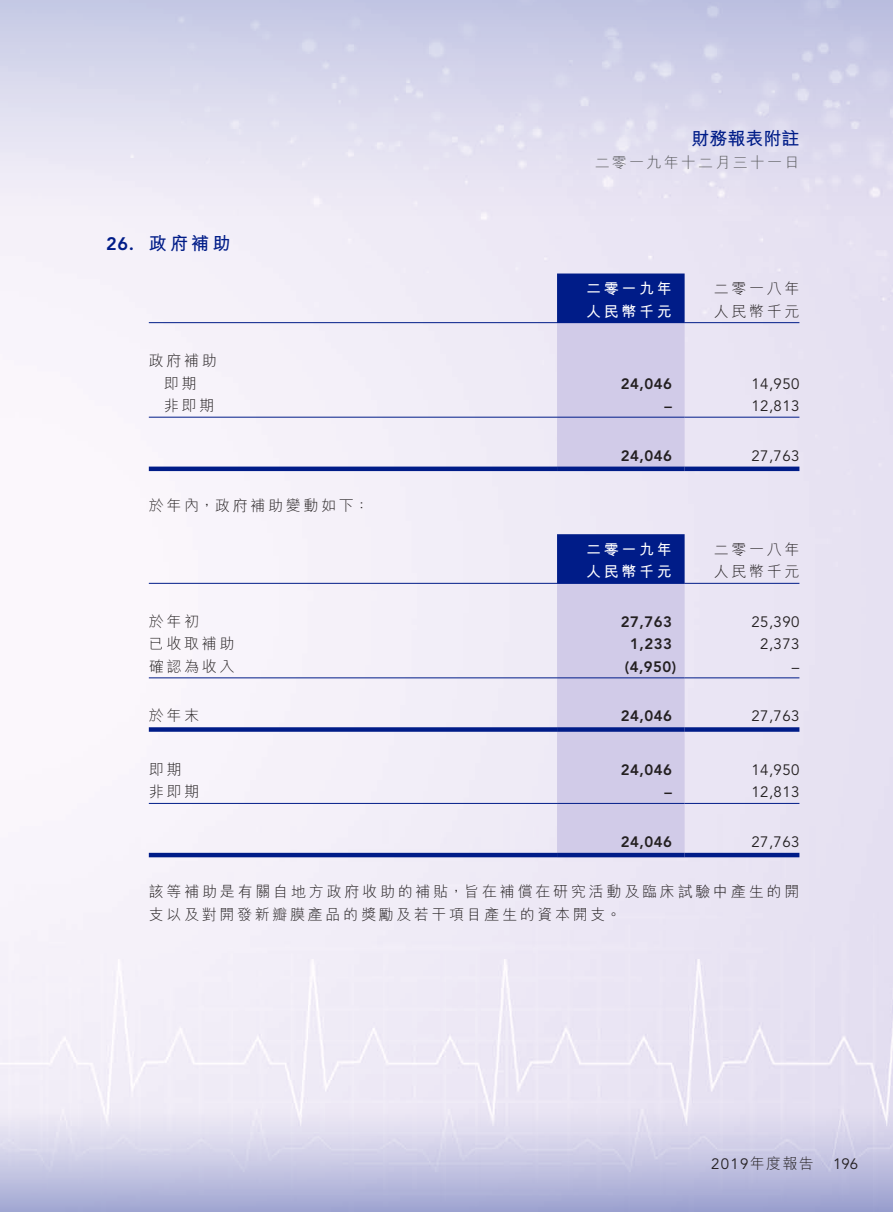
<style>
.page{position:relative;width:893px;height:1212px;background:#fff}
.page>*{position:absolute;margin:0;border:0;box-sizing:border-box;transform-origin:0 0}
._01_Heading_1{font:700 18px "M Hei HK";color:#001c88}
._01_Heading_1-2{font:800 18px "Avenir LT Std";color:#001c88}
._00_Body_text{font:300 15px/22.5px "M Hei HK";letter-spacing:.18em;color:#231f20}
._50_Table_Body{font:15px "Avenir LT Std";letter-spacing:.03em;color:#231f20}
._50_Table_Body-2{font:300 15px "M Hei HK";letter-spacing:.18em;color:#231f20}
._50_Table_Body-3{font:800 15px "Avenir LT Std";letter-spacing:.03em;color:#231f20}
._50_Table_Body-4{font:700 15px "M Hei HK";letter-spacing:.18em;color:#fff}
.t1{font:300 15px "M Hei HK";letter-spacing:.15em;color:#57585a}
.s1{font-family:"M Hei HK";font-weight:300}
</style>
<div class="page">
<div style="left:0;top:1106px;width:893px;height:106px;background:linear-gradient(to bottom,#f2edf7,#a1a6d2)"></div>
<div style="left:0;top:0;width:893px;height:235px;background:linear-gradient(to bottom,#c3c7e4,#f4eef8)"></div>
<svg style="left:557px;top:273px;width:128px;height:194px;background:#9b9ecf"></svg>
<hr style="left:149px;top:322px;width:408px;height:1px;background:#001c88">
<hr style="left:557px;top:322px;width:128px;height:1px;background:#001c88">
<hr style="left:685px;top:322px;width:114px;height:1px;background:#001c88">
<hr style="left:149px;top:417px;width:408px;height:1px;background:#001c88">
<hr style="left:557px;top:417px;width:128px;height:1px;background:#001c88">
<hr style="left:685px;top:417px;width:114px;height:1px;background:#001c88">
<hr style="left:149px;top:467px;width:408px;height:4px;background:#001c88">
<hr style="left:557px;top:467px;width:128px;height:4px;background:#001c88">
<hr style="left:685px;top:467px;width:114px;height:4px;background:#001c88">
<svg style="left:557px;top:534px;width:128px;height:319px;background:#afafd8"></svg>
<hr style="left:149px;top:583px;width:408px;height:1px;background:#001c88">
<hr style="left:557px;top:583px;width:128px;height:1px;background:#001c88">
<hr style="left:685px;top:583px;width:114px;height:1px;background:#001c88">
<hr style="left:149px;top:677px;width:408px;height:1px;background:#001c88">
<hr style="left:557px;top:677px;width:128px;height:1px;background:#001c88">
<hr style="left:685px;top:677px;width:114px;height:1px;background:#001c88">
<div style="left:149px;top:727px;width:408px;height:5px;background:#001c88"></div>
<div style="left:557px;top:727px;width:128px;height:5px;background:#001c88"></div>
<div style="left:685px;top:727px;width:114px;height:5px;background:#001c88"></div>
<hr style="left:149px;top:803px;width:408px;height:1px;background:#001c88">
<hr style="left:557px;top:803px;width:128px;height:1px;background:#001c88">
<hr style="left:685px;top:803px;width:114px;height:1px;background:#001c88">
<hr style="left:149px;top:853px;width:408px;height:4px;background:#001c88">
<hr style="left:557px;top:853px;width:128px;height:4px;background:#001c88">
<hr style="left:685px;top:853px;width:114px;height:4px;background:#001c88">
<p class="_01_Heading_1" style="left:691px;top:125px;width:109px">財務報表附註</p>
<p class="t1" style="left:595px;top:155px;width:206px">二零一九年十二月三十一日</p>
<p class="_01_Heading_1-2" style="left:106px;top:233px;width:29px">26.</p>
<p class="_01_Heading_1" style="left:149px;top:230px;width:83px">政府補助</p>
<p class="_50_Table_Body-4" style="left:586px;top:278px;width:87px">二零一九年</p>
<p class="_50_Table_Body-2" style="left:714px;top:281px;width:87px">二零一八年</p>
<p class="_50_Table_Body-4" style="left:586px;top:300px;width:87px">人民幣千元</p>
<p class="_50_Table_Body-2" style="left:714px;top:303px;width:87px">人民幣千元</p>
<p class="_50_Table_Body-2" style="left:149px;top:353px;width:70px">政府補助</p>
<p class="_50_Table_Body-2" style="left:164px;top:375px;width:34px">即期</p>
<p class="_50_Table_Body-3" style="left:621px;top:374px;width:53px">24,046</p>
<p class="_50_Table_Body" style="left:751px;top:375px;width:49px">14,950</p>
<p class="_50_Table_Body-2" style="left:164px;top:398px;width:52px">非即期</p>
<p class="_50_Table_Body-3" style="left:664px;top:397px;width:9px">–</p>
<p class="_50_Table_Body" style="left:751px;top:397px;width:49px">12,813</p>
<p class="_50_Table_Body-3" style="left:621px;top:447px;width:53px">24,046</p>
<p class="_50_Table_Body" style="left:751px;top:447px;width:49px">27,763</p>
<p class="_00_Body_text" style="left:149px;top:494px;width:222px">於年內，政府補助變動如下：</p>
<p class="_50_Table_Body-4" style="left:586px;top:538px;width:87px">二零一九年</p>
<p class="_50_Table_Body-2" style="left:714px;top:542px;width:87px">二零一八年</p>
<p class="_50_Table_Body-4" style="left:586px;top:561px;width:87px">人民幣千元</p>
<p class="_50_Table_Body-2" style="left:714px;top:564px;width:87px">人民幣千元</p>
<p class="_50_Table_Body-2" style="left:149px;top:614px;width:52px">於年初</p>
<p class="_50_Table_Body-3" style="left:621px;top:613px;width:53px">27,763</p>
<p class="_50_Table_Body" style="left:751px;top:613px;width:49px">25,390</p>
<p class="_50_Table_Body-2" style="left:149px;top:636px;width:87px">已收取補助</p>
<p class="_50_Table_Body-3" style="left:630px;top:635px;width:43px">1,233</p>
<p class="_50_Table_Body" style="left:760px;top:635px;width:41px">2,373</p>
<p class="_50_Table_Body-2" style="left:149px;top:659px;width:87px">確認為收入</p>
<p class="_50_Table_Body-3" style="left:625px;top:658px;width:53px">)4,950(</p>
<p class="_50_Table_Body" style="left:792px;top:658px;width:9px">–</p>
<p class="_50_Table_Body-2" style="left:149px;top:708px;width:52px">於年末</p>
<p class="_50_Table_Body-3" style="left:621px;top:707px;width:53px">24,046</p>
<p class="_50_Table_Body" style="left:751px;top:707px;width:49px">27,763</p>
<p class="_50_Table_Body-2" style="left:149px;top:762px;width:34px">即期</p>
<p class="_50_Table_Body-3" style="left:621px;top:761px;width:53px">24,046</p>
<p class="_50_Table_Body" style="left:751px;top:761px;width:49px">14,950</p>
<p class="_50_Table_Body-2" style="left:149px;top:784px;width:52px">非即期</p>
<p class="_50_Table_Body-3" style="left:664px;top:783px;width:9px">–</p>
<p class="_50_Table_Body" style="left:751px;top:783px;width:49px">12,813</p>
<p class="_50_Table_Body-3" style="left:621px;top:833px;width:53px">24,046</p>
<p class="_00_Body_text" style="left:149px;top:880px;width:652px">該等補助是有關自地方政府收助的補貼，旨在補償在研究活動及臨床試驗中產生的開支以及對開發新瓣膜產品的獎勵及若干項目產生的資本開支。</p>
<p class="_50_Table_Body" style="left:751px;top:833px;width:49px">27,763</p>
<p class="_50_Table_Body" style="left:711px;top:1155px;width:104px">2019<span class="s1">年度報告</span></p>
<p class="_50_Table_Body" style="left:833px;top:1155px;width:27px">196</p>
</div>
